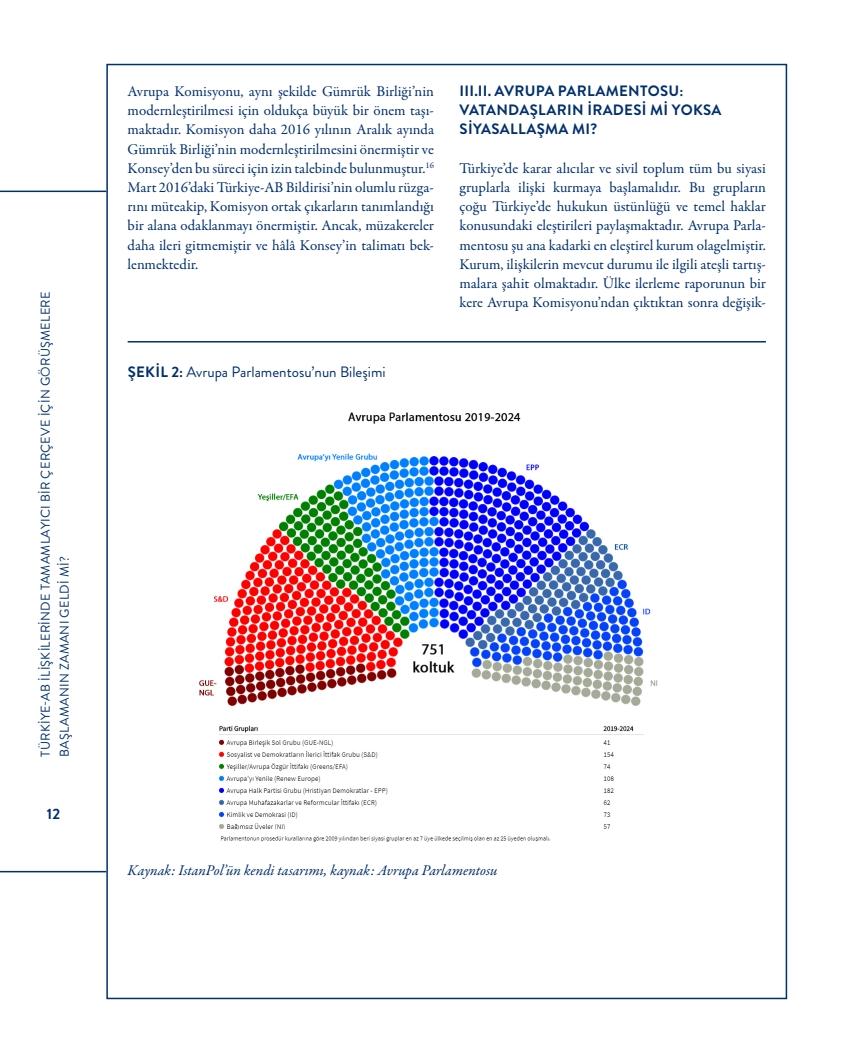
<style>
.page{position:relative;width:851px;height:1063px;background:#fff}
.page>*{position:absolute;margin:0;border:0;box-sizing:border-box;transform-origin:0 0}
.t1{font:15px/19.2px "Garamond Premr Pro";letter-spacing:-.005em;color:#00306d;text-align:justify}
.t2{font:700 15px/19.2px "Brandon Grotesque";letter-spacing:.02em;color:#00306d}
.t3{font:italic 15px "Garamond Premr Pro";letter-spacing:-.005em;color:#00306d}
.t4{font:15px "Brandon Grotesque";color:#00306d}
.t5{font:12.75px/19.2px "Brandon Grotesque";letter-spacing:.02em;color:#00306d}
.s1{font-weight:700}
</style>
<div class="page">
<hr style="left:0;top:191px;width:106px;height:1px;background:#00306d">
<hr style="left:0;top:871px;width:106px;height:1px;background:#00306d">
<hr style="left:128px;top:341px;width:637px;height:2px;background:#00306d">
<img style="left:199px;top:412px;width:459px;height:430px">
<p class="t5" style="left:36px;top:757px;width:467px;rotate:-90deg">TÜRKIYE-AB ILIŞKILERINDE TAMAMLAYICI BIR ÇERÇEVE IÇIN GÖRÜŞMELERE<br>BAŞLAMANIN ZAMANI GELDI MI?</p>
<p class="t2" style="left:47px;top:805px;width:15px">12</p>
<p class="t1" style="left:128px;top:82px;width:308px">Avrupa Komisyonu, aynı şekilde Gümrük Birliği’nin modernleştirilmesi için oldukça büyük bir önem taşı&shy;maktadır. Komisyon daha 2016 yılının Aralık ayında Gümrük Birliği’nin modernleştirilmesini önermiştir ve Konsey’den bu süreci için izin talebinde bulunmuştur.<sup>16<br></sup>Mart 2016’daki Türkiye-AB Bildirisi’nin olumlu rüzga&shy;rını müteakip, Komisyon ortak çıkarların tanımlandığı bir alana odaklanmayı önermiştir. Ancak, müzakereler daha ileri gitmemiştir ve hâlâ Konsey’in talimatı bek&shy;lenmektedir.</p>
<p class="t2" style="left:459px;top:81px;width:263px">III.II. AVRUPA PARLAMENTOSU:<br>VATANDAŞLARIN İRADESI MI YOKSA<br>SIYASALLAŞMA MI?</p>
<p class="t1" style="left:459px;top:159px;width:308px">Türkiye’de karar alıcılar ve sivil toplum tüm bu siyasi gruplarla ilişki kurmaya başlamalıdır. Bu grupların çoğu Türkiye’de hukukun üstünlüğü ve temel haklar konusundaki eleştirileri paylaşmaktadır. Avrupa Parla&shy;mentosu şu ana kadarki en eleştirel kurum olagelmiştir.<br>Kurum, ilişkilerin mevcut durumu ile ilgili ateşli tartış&shy;malara şahit olmaktadır. Ülke ilerleme raporunun bir kere Avrupa Komisyonu’ndan çıktıktan sonra değişik-</p>
<p class="t4" style="left:128px;top:361px;width:259px"><span class="s1">ŞEKI L 2:</span> Avrupa Parlamentosu’nun Bileşimi</p>
<p class="t3" style="left:128px;top:861px;width:371px">Kaynak: IstanPol’ün kendi tasarımı, kaynak: Avrupa Parlamentosu</p>
</div>
